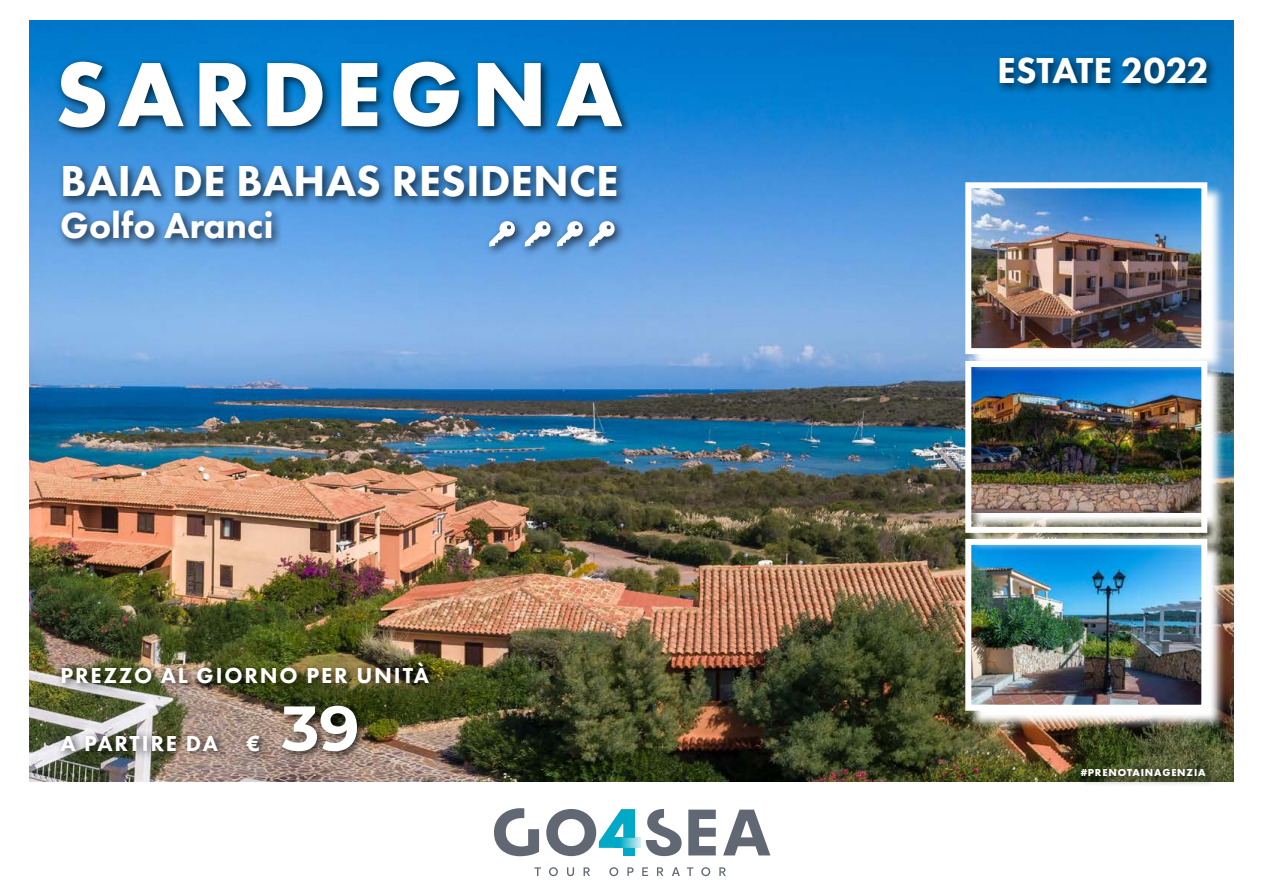
<style>
.page{position:relative;width:1263px;height:893px;background:#fff}
.page>*{position:absolute;margin:0;border:0;box-sizing:border-box;transform-origin:0 0}
.t1{font:700 94.5px "Futura PT";letter-spacing:.09em;color:#fff}
.t2{font:700 63px "Montserrat";color:#fff}
.t3{font:800 45px "Futura PT";color:#fff}
.t4{font:800 37.5px "Futura PT";color:#fff}
.t5{font:800 22.5px "Futura PT";letter-spacing:.08em;color:#fff}
.t6{font:700 10.5px "Futura PT";letter-spacing:.08em;color:#fff}
</style>
<div class="page">
<svg style="left:723px;top:810px;width:47px;height:45px"></svg>
<svg style="left:646px;top:809px;width:36px;height:47px"></svg>
<svg style="left:688px;top:810px;width:28px;height:45px"></svg>
<svg style="left:494px;top:808px;width:45px;height:48px"></svg>
<svg style="left:546px;top:809px;width:89px;height:47px"></svg>
<svg style="left:614px;top:838px;width:26px;height:10px"></svg>
<svg style="left:534px;top:867px;width:7px;height:9px"></svg>
<svg style="left:549px;top:867px;width:9px;height:9px"></svg>
<svg style="left:567px;top:867px;width:7px;height:9px"></svg>
<svg style="left:584px;top:867px;width:6px;height:9px"></svg>
<svg style="left:609px;top:867px;width:9px;height:9px"></svg>
<svg style="left:627px;top:867px;width:7px;height:9px"></svg>
<svg style="left:642px;top:867px;width:6px;height:9px"></svg>
<svg style="left:657px;top:867px;width:6px;height:9px"></svg>
<svg style="left:672px;top:867px;width:8px;height:9px"></svg>
<svg style="left:687px;top:867px;width:6px;height:9px"></svg>
<svg style="left:701px;top:867px;width:9px;height:9px"></svg>
<svg style="left:719px;top:867px;width:7px;height:9px"></svg>
<img style="left:30px;top:21px;width:1203px;height:760px">
<div style="left:54px;top:56px;width:579px;height:83px;background:#000;opacity:.75"></div>
<div style="left:55px;top:657px;width:384px;height:105px;background:#000;opacity:.75"></div>
<div style="left:58px;top:160px;width:569px;height:48px;background:#000;opacity:.75"></div>
<div style="left:552px;top:216px;width:42px;height:41px;background:#000;opacity:.75"></div>
<div style="left:520px;top:216px;width:42px;height:41px;background:#000;opacity:.75"></div>
<svg style="left:526px;top:220px;width:25px;height:27px"></svg>
<div style="left:484px;top:216px;width:42px;height:41px;background:#000;opacity:.75"></div>
<svg style="left:489px;top:220px;width:27px;height:27px"></svg>
<div style="left:584px;top:216px;width:42px;height:41px;background:#000;opacity:.75"></div>
<svg style="left:557px;top:220px;width:58px;height:27px"></svg>
<div style="left:994px;top:52px;width:223px;height:43px;background:#000;opacity:.75"></div>
<img style="left:967px;top:552px;width:259px;height:178px">
<img style="left:972px;top:552px;width:228px;height:152px">
<div style="left:965px;top:539px;width:242px;height:172px;border:6px solid #fff"></div>
<img style="left:967px;top:373px;width:259px;height:179px">
<img style="left:972px;top:373px;width:228px;height:139px">
<div style="left:965px;top:361px;width:242px;height:172px;border:6px solid #fff"></div>
<svg style="left:967px;top:184px;width:259px;height:189px"></svg>
<img style="left:972px;top:189px;width:228px;height:158px">
<div style="left:965px;top:182px;width:242px;height:172px;border:6px solid #fff"></div>
<div style="left:1076px;top:763px;width:140px;height:24px;background:#000;opacity:.75"></div>
<div style="left:56px;top:205px;width:227px;height:45px;background:#000;opacity:.75"></div>
<h1 class="t1" style="left:55px;top:34px;width:570px">SARDEGNA</h1>
<h3 class="t3" style="left:60px;top:153px;width:560px">BAIA DE BAHAS RESIDENCE</h3>
<h3 class="t4" style="left:60px;top:202px;width:215px">Golfo Aranci</h3>
<p class="t5" style="left:60px;top:661px;width:370px">PREZZO AL GIORNO PER UNITÀ</p>
<p class="t5" style="left:60px;top:729px;width:159px">A PARTIRE DA</p>
<p class="t5" style="left:247px;top:729px;width:15px">€</p>
<h2 class="t2" style="left:282px;top:683px;width:79px">39</h2>
<h3 class="t4" style="left:997px;top:47px;width:213px">ESTATE 2022</h3>
<p class="t6" style="left:1081px;top:766px;width:126px">#PRENOTAINAGENZIA</p>
</div>
